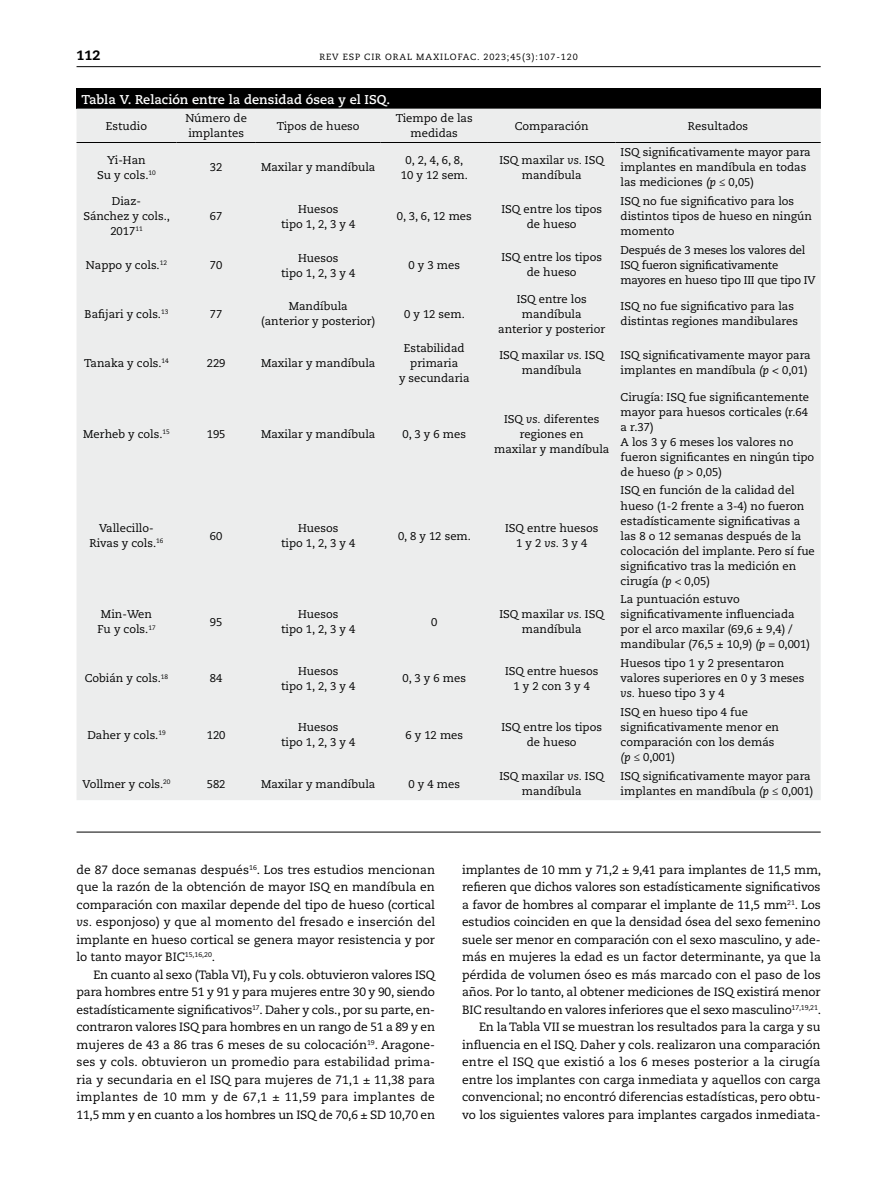
<style>
.page{position:relative;width:893px;height:1191px;background:#fff}
.page>*{position:absolute;margin:0;border:0;box-sizing:border-box;transform-origin:0 0}
.t1{font:800 13.5px "Caecilia LT Std";color:#000}
.t2{font:700 12.75px "Caecilia LT Std";color:#fff}
.t3{font:12px/17.5px "Caecilia LT Std";letter-spacing:-.005em;color:#000;text-align:justify}
.t4{font:11.25px/15px "Caecilia LT Std";color:#000;text-align:center}
.t5{font:11.25px/15px "Caecilia LT Std";letter-spacing:-.02em;color:#000}
.t6{font:9px "Caecilia LT Std";letter-spacing:.095em;color:#000}
.s1{font-style:italic}
</style>
<div class="page">
<hr style="left:77px;top:66px;width:744px;height:1px;background:#000">
<div style="left:77px;top:89px;width:744px;height:20px;background:#000"></div>
<div style="left:77px;top:109px;width:744px;height:691px;background:#eceded"></div>
<hr style="left:77px;top:142px;width:99px;height:1px;background:#000">
<hr style="left:176px;top:142px;width:80px;height:1px;background:#000">
<hr style="left:256px;top:142px;width:125px;height:1px;background:#000">
<hr style="left:381px;top:142px;width:107px;height:1px;background:#000">
<hr style="left:488px;top:142px;width:127px;height:1px;background:#000">
<hr style="left:615px;top:142px;width:206px;height:1px;background:#000">
<hr style="left:77px;top:831px;width:744px;height:1px;background:#000">
<p class="t1" style="left:77px;top:47px;width:25px">112</p>
<p class="t6" style="left:319px;top:52px;width:260px">REV ESP CIR ORAL MAXILOFAC. 2023;45(3):107-120</p>
<p class="t2" style="left:82px;top:92px;width:310px">Tabla V. Relación entre la densidad ósea y el ISQ.</p>
<p class="t4" style="left:106px;top:119px;width:43px">Estudio</p>
<p class="t4" style="left:185px;top:111px;width:63px;text-align:left">Número de implantes</p>
<p class="t4" style="left:277px;top:119px;width:84px">Tipos de hueso</p>
<p class="t4" style="left:396px;top:111px;width:78px">Tiempo de las medidas</p>
<p class="t4" style="left:515px;top:119px;width:75px">Comparación</p>
<p class="t4" style="left:688px;top:119px;width:62px">Resultados</p>
<p class="t4" style="left:97px;top:152px;width:60px">Yi-Han<br>Su y cols.<sup>10</sup></p>
<p class="t4" style="left:210px;top:160px;width:14px">32</p>
<p class="t4" style="left:261px;top:160px;width:116px">Maxilar y mandíbula</p>
<p class="t4" style="left:401px;top:153px;width:69px">0, 2, 4, 6, 8,<br>10 y 12 sem.</p>
<p class="t4" style="left:499px;top:153px;width:106px">ISQ maxilar <span class="s1">vs.</span> ISQ mandíbula</p>
<p class="t4" style="left:621px;top:145px;width:192px;text-align:left">ISQ significativamente mayor para implantes en mandíbula en todas las mediciones <span class="s1">(p</span> ≤ 0,05)</p>
<p class="t4" style="left:83px;top:194px;width:88px">Diaz-<br>Sánchez y cols.,<br>2017<sup>11</sup></p>
<p class="t4" style="left:210px;top:209px;width:14px">67</p>
<p class="t4" style="left:281px;top:201px;width:76px">Huesos<br>tipo 1, 2, 3 y 4</p>
<p class="t4" style="left:397px;top:209px;width:77px">0, 3, 6, 12 mes</p>
<p class="t4" style="left:501px;top:201px;width:102px">ISQ entre los tipos de hueso</p>
<p class="t4" style="left:621px;top:194px;width:193px;text-align:left">ISQ no fue significativo para los distintos tipos de hueso en ningún momento</p>
<p class="t4" style="left:86px;top:258px;width:83px">Nappo y cols.<sup>12</sup></p>
<p class="t4" style="left:210px;top:258px;width:14px">70</p>
<p class="t4" style="left:281px;top:250px;width:76px">Huesos<br>tipo 1, 2, 3 y 4</p>
<p class="t4" style="left:408px;top:258px;width:53px">0 y 3 mes</p>
<p class="t4" style="left:501px;top:250px;width:102px">ISQ entre los tipos de hueso</p>
<p class="t5" style="left:621px;top:243px;width:196px">Después de 3 meses los valores del<br>ISQ fueron significativamente mayores en hueso tipo III que tipo IV</p>
<p class="t4" style="left:85px;top:307px;width:85px">Bafijari y cols.<sup>13</sup></p>
<p class="t4" style="left:210px;top:307px;width:14px">77</p>
<p class="t4" style="left:261px;top:299px;width:115px">Mandíbula<br>(anterior y posterior)</p>
<p class="t4" style="left:404px;top:307px;width:62px">0 y 12 sem.</p>
<p class="t4" style="left:498px;top:292px;width:108px">ISQ entre los mandíbula anterior y posterior</p>
<p class="t4" style="left:621px;top:299px;width:179px;text-align:left">ISQ no fue significativo para las distintas regiones mandibulares</p>
<p class="t4" style="left:84px;top:355px;width:86px">Tanaka y cols.<sup>14</sup></p>
<p class="t4" style="left:207px;top:355px;width:20px">229</p>
<p class="t4" style="left:261px;top:355px;width:116px">Maxilar y mandíbula</p>
<p class="t4" style="left:399px;top:340px;width:72px">Estabilidad primaria<br>y secundaria</p>
<p class="t4" style="left:499px;top:348px;width:106px">ISQ maxilar <span class="s1">vs.</span> ISQ mandíbula</p>
<p class="t4" style="left:621px;top:348px;width:192px;text-align:left">ISQ significativamente mayor para implantes en mandíbula <span class="s1">(p</span> &lt; 0,01)</p>
<p class="t4" style="left:83px;top:427px;width:88px">Merheb y cols.<sup>15</sup></p>
<p class="t4" style="left:207px;top:427px;width:20px">195</p>
<p class="t4" style="left:261px;top:427px;width:116px">Maxilar y mandíbula</p>
<p class="t4" style="left:402px;top:427px;width:65px">0, 3 y 6 mes</p>
<p class="t4" style="left:494px;top:412px;width:117px">ISQ <span class="s1">vs.</span> diferentes regiones en<br>maxilar y mandíbula</p>
<p class="t4" style="left:90px;top:521px;width:75px">Vallecillo-<br>Rivas y cols.<sup>16</sup></p>
<p class="t4" style="left:210px;top:528px;width:14px">60</p>
<p class="t4" style="left:281px;top:521px;width:76px">Huesos<br>tipo 1, 2, 3 y 4</p>
<p class="t4" style="left:398px;top:528px;width:74px">0, 8 y 12 sem.</p>
<p class="t4" style="left:505px;top:521px;width:95px">ISQ entre huesos<br>1 y 2 <span class="s1">vs.</span> 3 y 4</p>
<p class="t4" style="left:97px;top:607px;width:60px">Min-Wen<br>Fu y cols.<sup>17</sup></p>
<p class="t4" style="left:210px;top:615px;width:14px">95</p>
<p class="t4" style="left:281px;top:607px;width:76px">Huesos<br>tipo 1, 2, 3 y 4</p>
<p class="t4" style="left:431px;top:614px;width:8px">0</p>
<p class="t4" style="left:499px;top:607px;width:106px">ISQ maxilar <span class="s1">vs.</span> ISQ mandíbula</p>
<p class="t4" style="left:621px;top:389px;width:195px;text-align:left">Cirugía: ISQ fue significantemente mayor para huesos corticales (r.64 a r.37)<br>A los 3 y 6 meses los valores no fueron significantes en ningún tipo de hueso <span class="s1">(p</span> &gt; 0,05)</p>
<p class="t4" style="left:621px;top:483px;width:196px;text-align:left">ISQ en función de la calidad del hueso (1-2 frente a 3-4) no fueron estadísticamente significativas a las 8 o 12 semanas después de la colocación del implante. Pero sí fue significativo tras la medición en cirugía <span class="s1">(p</span> &lt; 0,05)</p>
<p class="t4" style="left:621px;top:592px;width:191px;text-align:left">La puntuación estuvo significativamente influenciada por el arco maxilar (69,6 ± 9,4) / mandibular (76,5 ± 10,9) <span class="s1">(p</span> = 0,001)</p>
<p class="t4" style="left:85px;top:671px;width:85px">Cobián y cols.<sup>18</sup></p>
<p class="t4" style="left:210px;top:671px;width:14px">84</p>
<p class="t4" style="left:281px;top:663px;width:76px">Huesos<br>tipo 1, 2, 3 y 4</p>
<p class="t4" style="left:402px;top:671px;width:65px">0, 3 y 6 mes</p>
<p class="t4" style="left:505px;top:663px;width:95px">ISQ entre huesos<br>1 y 2 con 3 y 4</p>
<p class="t4" style="left:621px;top:656px;width:185px;text-align:left">Huesos tipo 1 y 2 presentaron valores superiores en 0 y 3 meses <span class="s1">vs.</span> hueso tipo 3 y 4</p>
<p class="t4" style="left:87px;top:727px;width:80px">Daher y cols.<sup>19</sup></p>
<p class="t4" style="left:207px;top:727px;width:20px">120</p>
<p class="t4" style="left:281px;top:720px;width:76px">Huesos<br>tipo 1, 2, 3 y 4</p>
<p class="t4" style="left:405px;top:727px;width:59px">6 y 12 mes</p>
<p class="t4" style="left:501px;top:720px;width:102px">ISQ entre los tipos de hueso</p>
<p class="t4" style="left:621px;top:705px;width:160px;text-align:left">ISQ en hueso tipo 4 fue significativamente menor en comparación con los demás <span class="s1">(p</span> ≤ 0,001)</p>
<p class="t4" style="left:82px;top:776px;width:90px">Vollmer y cols.<sup>20</sup></p>
<p class="t4" style="left:207px;top:776px;width:20px">582</p>
<p class="t4" style="left:261px;top:776px;width:116px">Maxilar y mandíbula</p>
<p class="t4" style="left:408px;top:776px;width:53px">0 y 4 mes</p>
<p class="t4" style="left:499px;top:769px;width:106px">ISQ maxilar <span class="s1">vs.</span> ISQ mandíbula</p>
<p class="t4" style="left:621px;top:769px;width:194px;text-align:left">ISQ significativamente mayor para implantes en mandíbula <span class="s1">(p</span> ≤ 0,001)</p>
<p class="t3" style="left:77px;top:861px;width:360px">de 87 doce semanas después<sup>16</sup>. Los tres estudios mencionan que la razón de la obtención de mayor ISQ en mandíbula en comparación con maxilar depende del tipo de hueso (cortical <span class="s1">vs.</span> esponjoso) y que al momento del fresado e inserción del implante en hueso cortical se genera mayor resistencia y por lo tanto mayor BIC<sup>15,16,20</sup>.</p>
<p class="t3" style="left:77px;top:966px;width:360px;text-indent:17px">En cuanto al sexo (Tabla VI), Fu y cols. obtuvieron valores ISQ para hombres entre 51 y 91 y para mujeres entre 30 y 90, siendo estadísticamente significativos<sup>17</sup>. Daher y cols., por su parte, en&shy;contraron valores ISQ para hombres en un rango de 51 a 89 y en mujeres de 43 a 86 tras 6 meses de su colocación<sup>19</sup>. Aragone&shy;ses y cols. obtuvieron un promedio para estabilidad prima&shy;ria y secundaria en el ISQ para mujeres de 71,1 ± 11,38 para implantes de 10 mm y de 67,1 ± 11,59 para implantes de 11,5 mm y en cuanto a los hombres un ISQ de 70,6 ± SD 10,70 en</p>
<p class="t3" style="left:462px;top:861px;width:361px;text-align:right">implantes de 10 mm y 71,2 ± 9,41 para implantes de 11,5 mm, refieren que dichos valores son estadísticamente significativos a favor de hombres al comparar el implante de 11,5 mm<sup>21</sup>. Los estudios coinciden en que la densidad ósea del sexo femenino suele ser menor en comparación con el sexo masculino, y ade&shy;más en mujeres la edad es un factor determinante, ya que la pérdida de volumen óseo es más marcado con el paso de los años. Por lo tanto, al obtener mediciones de ISQ existirá menor BIC resultando en valores inferiores que el sexo masculino<sup>17,19,21</sup>.<br>En la Tabla VII se muestran los resultados para la carga y su influencia en el ISQ. Daher y cols. realizaron una comparación entre el ISQ que existió a los 6 meses posterior a la cirugía entre los implantes con carga inmediata y aquellos con carga convencional; no encontró diferencias estadísticas, pero obtu&shy;vo los siguientes valores para implantes cargados inmediata-</p>
</div>
